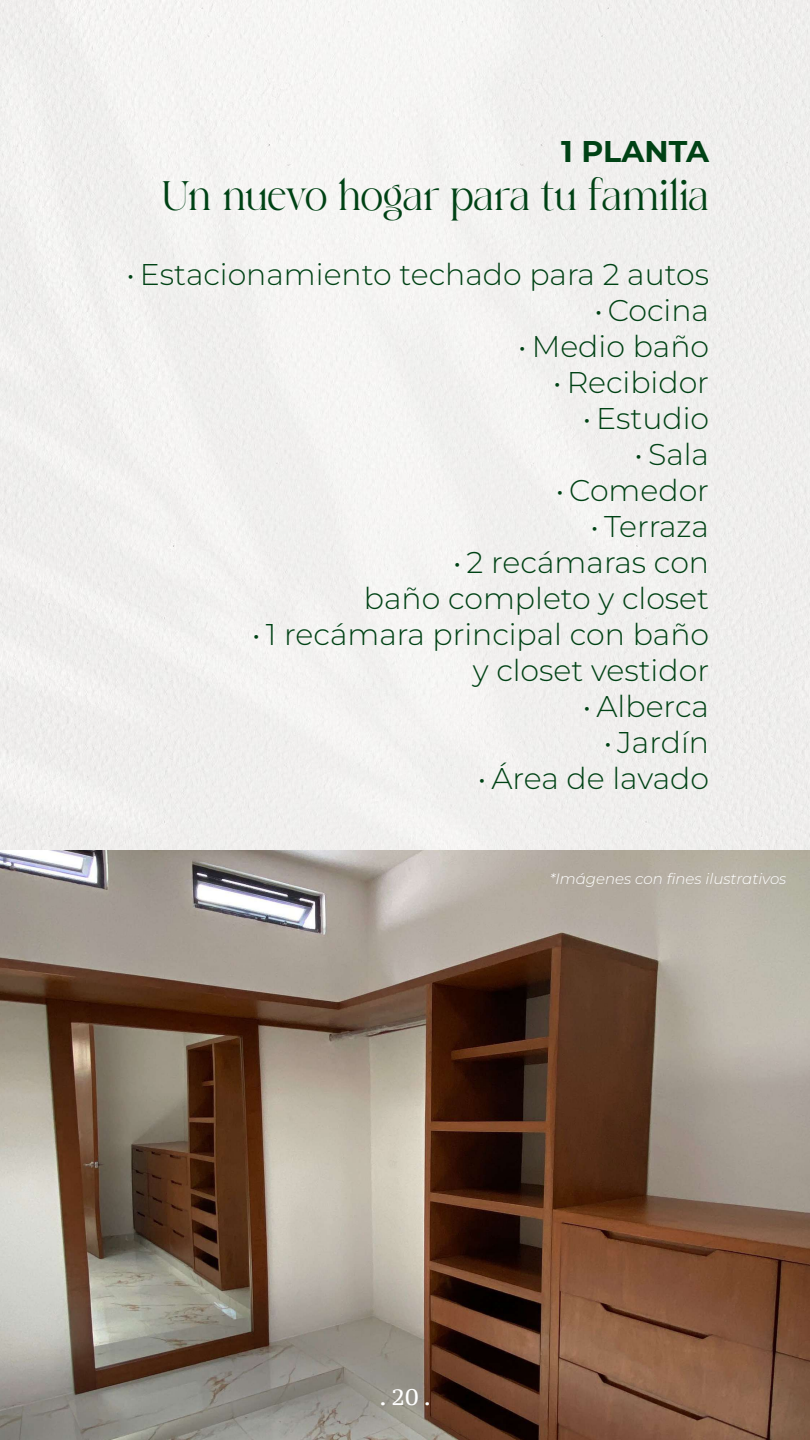
<style>
.page{position:relative;width:810px;height:1440px;background:#fff}
.page>*{position:absolute;margin:0;border:0;box-sizing:border-box;transform-origin:0 0}
.t1{font:45px "Caghen Demo";color:#004215}
.t2{font:300 30px/36px "Montserrat";color:#004215;text-align:right}
.t3{font:700 30px "Montserrat";color:#004215}
.t4{font:22.5px "PT Serif Caption";color:#fff}
.t5{font:italic 300 15px "Montserrat";color:#fff}
</style>
<div class="page">
<div style="left:0;top:0;width:810px;height:850px;background:#f1f0ef"></div>
<img style="left:0;top:850px;width:810px;height:590px">
<p class="t3" style="left:561px;top:129px;width:149px">1 PLANTA</p>
<h1 class="t1" style="left:162px;top:178px;width:549px">Un nuevo hogar para tu familia</h1>
<p class="t2" style="left:126px;top:256px;width:584px">• Estacionamiento techado para 2 autos</p>
<p class="t2" style="left:594px;top:292px;width:116px">• Cocina</p>
<p class="t2" style="left:518px;top:328px;width:192px">• Medio baño</p>
<p class="t2" style="left:553px;top:364px;width:157px">• Recibidor</p>
<p class="t2" style="left:583px;top:400px;width:128px">• Estudio</p>
<p class="t2" style="left:635px;top:436px;width:76px">• Sala</p>
<p class="t2" style="left:556px;top:472px;width:155px">• Comedor</p>
<p class="t2" style="left:591px;top:508px;width:120px">• Terraza</p>
<p class="t2" style="left:364px;top:544px;width:347px">• 2 recámaras con<br>baño completo y closet</p>
<p class="t2" style="left:252px;top:616px;width:458px">• 1 recámara principal con baño y closet vestidor</p>
<p class="t2" style="left:583px;top:688px;width:128px">• Alberca</p>
<p class="t2" style="left:604px;top:724px;width:107px">• Jardín</p>
<p class="t2" style="left:478px;top:760px;width:233px">• Área de lavado</p>
<p class="t5" style="left:550px;top:868px;width:238px">*Imágenes con fines ilustrativos</p>
<p class="t4" style="left:379px;top:1382px;width:53px">. 20 .</p>
</div>
